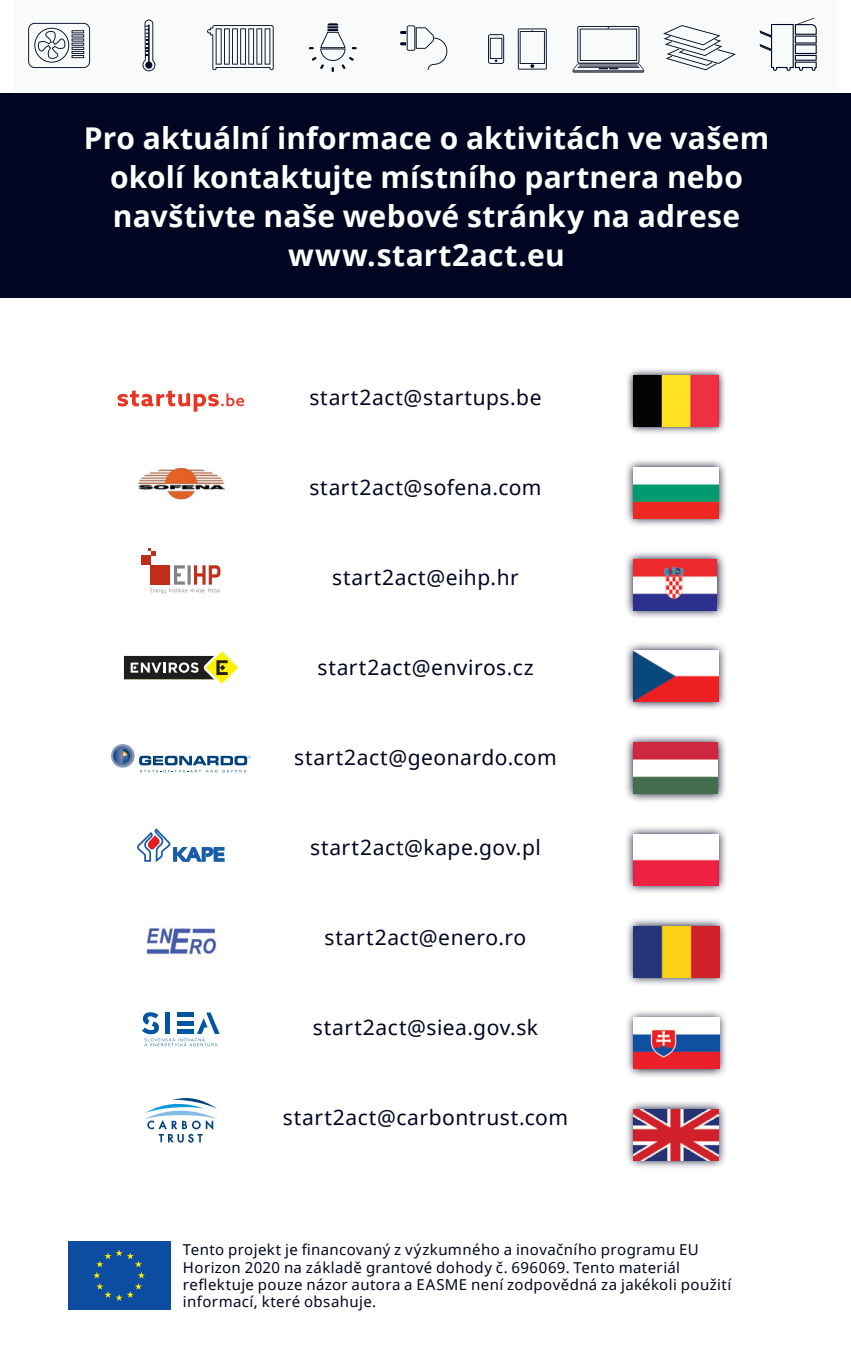
<style>
.page{position:relative;width:851px;height:1361px;background:#fff}
.page>*{position:absolute;margin:0;border:0;box-sizing:border-box;transform-origin:0 0}
.t1{font:700 30px/39px "Noto Sans";letter-spacing:.005em;color:#fff;text-align:center}
.t2{font:21px "Noto Sans";letter-spacing:.025em;color:#000521}
.t3{font:15px/17.4px "Noto Sans";letter-spacing:.025em;color:#000521}
</style>
<div class="page">
<div style="left:0;top:93px;width:850px;height:205px;background:#000521"></div>
<svg style="left:627px;top:369px;width:98px;height:64px"></svg>
<img style="left:633px;top:375px;width:85px;height:51px">
<svg style="left:626px;top:552px;width:99px;height:66px"></svg>
<img style="left:633px;top:559px;width:83px;height:51px">
<svg style="left:626px;top:460px;width:100px;height:66px"></svg>
<img style="left:633px;top:467px;width:85px;height:51px">
<svg style="left:626px;top:735px;width:100px;height:66px"></svg>
<img style="left:633px;top:742px;width:84px;height:51px">
<svg style="left:626px;top:827px;width:100px;height:66px"></svg>
<img style="left:633px;top:834px;width:85px;height:51px">
<svg style="left:627px;top:919px;width:99px;height:66px"></svg>
<img style="left:634px;top:926px;width:85px;height:51px">
<svg style="left:627px;top:1011px;width:99px;height:66px"></svg>
<img style="left:634px;top:1018px;width:85px;height:51px">
<svg style="left:626px;top:643px;width:100px;height:66px"></svg>
<img style="left:633px;top:650px;width:85px;height:51px">
<svg style="left:627px;top:1102px;width:99px;height:66px"></svg>
<img style="left:634px;top:1109px;width:84px;height:51px">
<div style="left:68px;top:1241px;width:102px;height:68px;background:#0d4da1"></div>
<svg style="left:93px;top:1249px;width:52px;height:52px"></svg>
<svg style="left:145px;top:1098px;width:72px;height:44px"></svg>
<svg style="left:206px;top:652px;width:32px;height:31px"></svg>
<svg style="left:124px;top:656px;width:104px;height:23px"></svg>
<svg style="left:148px;top:548px;width:8px;height:7px"></svg>
<div style="left:141px;top:555px;width:10px;height:10px;background:#c02d19"></div>
<svg style="left:151px;top:565px;width:69px;height:28px"></svg>
<svg style="left:137px;top:828px;width:88px;height:34px"></svg>
<img style="left:138px;top:467px;width:86px;height:33px">
<img style="left:146px;top:928px;width:71px;height:28px">
<svg style="left:111px;top:744px;width:24px;height:23px"></svg>
<div style="left:113px;top:746px;width:19px;height:19px;background:#536d9c;border-radius:50%"></div>
<svg style="left:113px;top:746px;width:17px;height:19px"></svg>
<svg style="left:139px;top:756px;width:111px;height:16px"></svg>
<div style="left:471px;top:0;width:92px;height:92px;background:#f9fafa"></div>
<div style="left:104px;top:0;width:92px;height:92px;background:#f9fafa"></div>
<div style="left:13px;top:0;width:91px;height:92px;background:#f9fafa"></div>
<div style="left:288px;top:0;width:91px;height:92px;background:#f9fafa"></div>
<div style="left:196px;top:0;width:92px;height:92px;background:#f9fafa"></div>
<div style="left:379px;top:0;width:92px;height:92px;background:#f9fafa"></div>
<div style="left:746px;top:0;width:92px;height:92px;background:#f9fafa"></div>
<div style="left:654px;top:0;width:92px;height:92px;background:#f9fafa"></div>
<div style="left:563px;top:0;width:91px;height:92px;background:#f9fafa"></div>
<svg style="left:759px;top:18px;width:57px;height:53px"></svg>
<svg style="left:663px;top:25px;width:72px;height:45px"></svg>
<svg style="left:28px;top:23px;width:62px;height:45px"></svg>
<svg style="left:207px;top:23px;width:240px;height:49px"></svg>
<svg style="left:142px;top:20px;width:13px;height:51px"></svg>
<svg style="left:517px;top:28px;width:29px;height:42px"></svg>
<svg style="left:488px;top:34px;width:16px;height:30px"></svg>
<svg style="left:572px;top:26px;width:72px;height:47px"></svg>
<svg style="left:142px;top:1012px;width:77px;height:34px"></svg>
<svg style="left:117px;top:390px;width:127px;height:22px"></svg>
<h1 class="t1" style="left:84px;top:117px;width:686px">Pro aktuální informace o aktivitách ve vašem okolí kontaktujte místního partnera nebo navštivte naše webové stránky na adrese www.start2act.eu</h1>
<h2 class="t2" style="left:309px;top:383px;width:234px">start2act@startups.be</h2>
<h2 class="t2" style="left:309px;top:473px;width:234px">start2act@sofena.com</h2>
<h2 class="t2" style="left:332px;top:563px;width:188px">start2act@eihp.hr</h2>
<h2 class="t2" style="left:317px;top:653px;width:217px">start2act@enviros.cz</h2>
<h2 class="t2" style="left:294px;top:743px;width:264px">start2act@geonardo.com</h2>
<h2 class="t2" style="left:310px;top:833px;width:232px">start2act@kape.gov.pl</h2>
<h2 class="t2" style="left:324px;top:923px;width:203px">start2act@enero.ro</h2>
<h2 class="t2" style="left:313px;top:1013px;width:227px">start2act@siea.gov.sk</h2>
<h2 class="t2" style="left:283px;top:1103px;width:287px">start2act@carbontrust.com</h2>
<p class="t3" style="left:183px;top:1241px;width:549px">Tento projekt je financovaný z výzkumného a inovačního programu EU Horizon 2020 na základě grantové dohody č. 696069. Tento materiál reflektuje pouze názor autora a EASME není zodpovědná za jakékoli použití informací, které obsahuje.</p>
</div>
